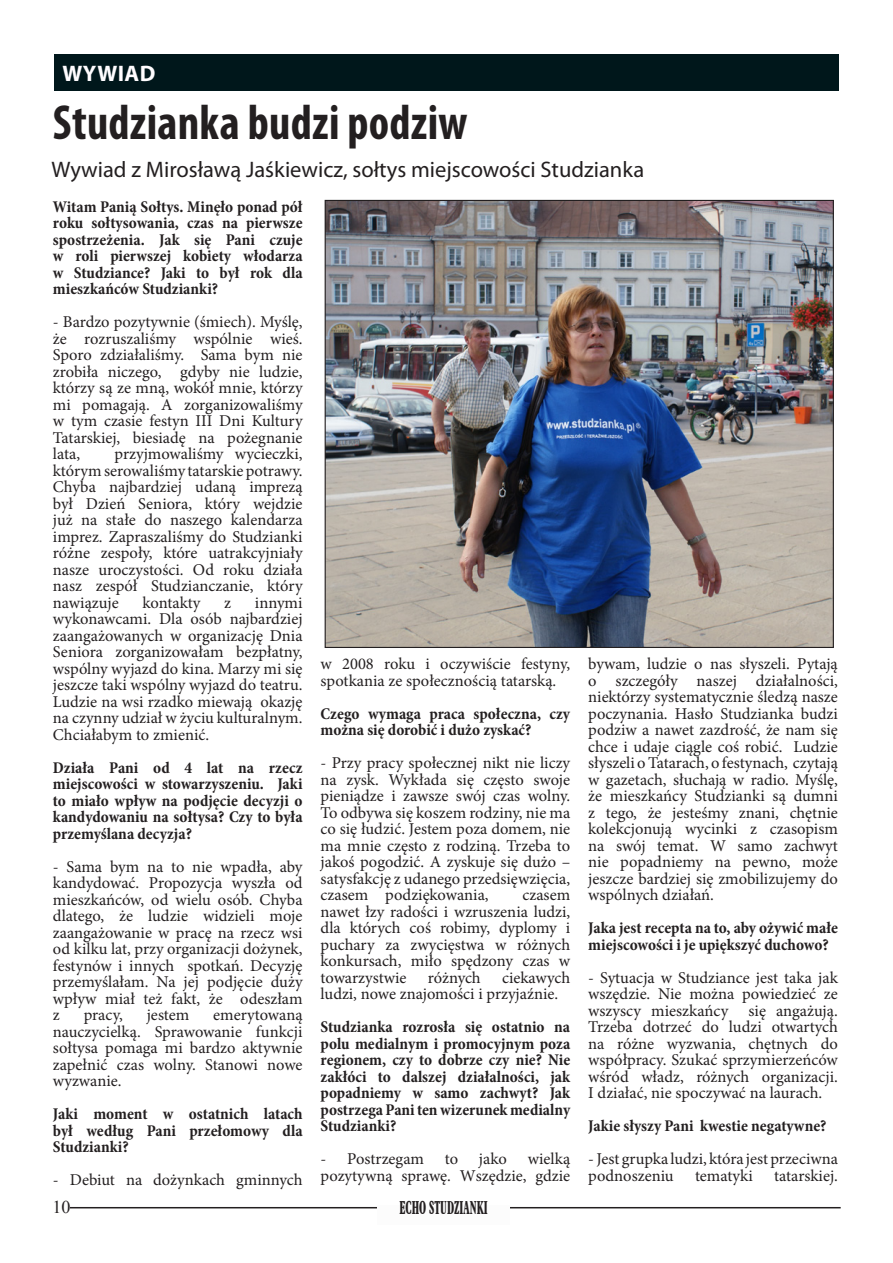
<style>
.page{position:relative;width:893px;height:1263px;background:#fff}
.page>*{position:absolute;margin:0;border:0;box-sizing:border-box;transform-origin:0 0}
.t1{font:700 condensed 49.5px "Myriad Pro";letter-spacing:.005em;color:#231f20;scale:.95 1}
.t2{font:22.5px "Myriad Pro";color:#231f20}
.t3{font:700 22.5px "Myriad Pro";letter-spacing:.02em;color:#fffdff}
.t4{font:700 condensed 18px "Aldine 721 BT";color:#231f20;scale:.67 1}
.t5{font:18px "Times New Roman";color:#231f20}
.t6{font:16.5px/16.5px "Minion Pro";color:#231f20;text-align:justify}
.t7{font:700 condensed 16.5px/16.5px "Minion Pro";color:#231f20;text-align:justify}
</style>
<div class="page">
<hr style="left:54px;top:1207px;width:787px;height:1px;background:#231f20">
<div style="left:378px;top:1205px;width:132px;height:20px;background:#fcfcfc"></div>
<div style="left:53px;top:1201px;width:17px;height:16px;background:#fffffe"></div>
<div style="left:54px;top:54px;width:785px;height:37px;background:#00171b"></div>
<img style="left:327px;top:202px;width:505px;height:444px">
<h2 class="t3" style="left:62px;top:59px;width:95px">WYWIAD</h2>
<h1 class="t1" style="left:53px;top:91px;width:438px">Studzianka budzi podziw</h1>
<h2 class="t2" style="left:51px;top:155px;width:594px">Wywiad z Mirosławą Jaśkiewicz, sołtys miejscowości Studzianka</h2>
<p class="t7" style="left:53px;top:198px;width:251px">Witam Panią Sołtys. Minęło ponad pół roku sołtysowania, czas na pierwsze spostrzeżenia. Jak się Pani czuje w roli pierwszej kobiety włodarza w Studziance? Jaki to był rok dla mieszkańców Studzianki?</p>
<p class="t6" style="left:53px;top:314px;width:251px">- Bardzo pozytywnie (śmiech). Myślę, że rozruszaliśmy wspólnie wieś.<br>Sporo zdziałaliśmy. Sama bym nie zrobiła niczego, gdyby nie ludzie, którzy są ze mną, wokół mnie, którzy mi pomagają. A zorganizowaliśmy w tym czasie festyn III Dni Kultury Tatarskiej, biesiadę na pożegnanie lata,</p>
<p class="t6" style="left:53px;top:446px;width:251px;text-indent:62px">przyjmowaliśmy wycieczki, którym serowaliśmy tatarskie potrawy.<br>Chyba najbardziej udaną imprezą był Dzień Seniora, który wejdzie już na stałe do naszego kalendarza imprez. Zapraszaliśmy do Studzianki różne zespoły, które uatrakcyjniały nasze uroczystości. Od roku działa nasz zespół Studzianczanie, który nawiązuje</p>
<p class="t6" style="left:142px;top:594px;width:60px">kontakty</p>
<p class="t6" style="left:224px;top:594px;width:8px">z</p>
<p class="t6" style="left:53px;top:594px;width:251px;text-indent:202px">innymi wykonawcami. Dla osób najbardziej zaangażowanych w organizację Dnia Seniora zorganizowałam bezpłatny, wspólny wyjazd do kina. Marzy mi się jeszcze taki wspólny wyjazd do teatru.<br>Ludzie na wsi rzadko miewają okazję na czynny udział w życiu kulturalnym.<br>Chciałabym to zmienić.</p>
<p class="t7" style="left:53px;top:759px;width:251px">Działa Pani od 4 lat na rzecz miejscowości w stowarzyszeniu. Jaki to miało wpływ na podjęcie decyzji o kandydowaniu na sołtysa? Czy to była przemyślana decyzja?</p>
<p class="t6" style="left:53px;top:858px;width:251px">- Sama bym na to nie wpadła, aby kandydować. Propozycja wyszła od mieszkańców, od wielu osób. Chyba dlatego, że ludzie widzieli moje zaangażowanie w pracę na rzecz wsi od kilku lat, przy organizacji dożynek, festynów i innych spotkań. Decyzję przemyślałam. Na jej podjęcie duży wpływ miał też fakt, że odeszłam z</p>
<p class="t6" style="left:84px;top:1007px;width:41px">pracy,</p>
<p class="t6" style="left:147px;top:1007px;width:44px">jestem</p>
<p class="t6" style="left:53px;top:1007px;width:251px;text-indent:160px">emerytowaną nauczycielką. Sprawowanie funkcji sołtysa pomaga mi bardzo aktywnie zapełnić czas wolny. Stanowi nowe wyzwanie.</p>
<p class="t7" style="left:53px;top:1106px;width:251px">Jaki moment w ostatnich latach był według Pani przełomowy dla Studzianki?</p>
<p class="t6" style="left:53px;top:1172px;width:251px">- Debiut na dożynkach gminnych</p>
<p class="t6" style="left:321px;top:656px;width:251px">w 2008 roku i oczywiście festyny, spotkania ze społecznością tatarską.</p>
<p class="t7" style="left:321px;top:705px;width:251px">Czego wymaga praca społeczna, czy można się dorobić i dużo zyskać?</p>
<p class="t6" style="left:321px;top:755px;width:251px">- Przy pracy społecznej nikt nie liczy na zysk. Wykłada się często swoje pieniądze i zawsze swój czas wolny.<br>To odbywa się koszem rodziny, nie ma co się łudzić. Jestem poza domem, nie ma mnie często z rodziną. Trzeba to jakoś pogodzić. A zyskuje się dużo – satysfakcję z udanego przedsięwzięcia, czasem podziękowania,</p>
<p class="t6" style="left:321px;top:887px;width:251px;text-indent:202px">czasem nawet łzy radości i wzruszenia ludzi, dla których coś robimy, dyplomy i puchary za zwycięstwa w różnych konkursach, miło spędzony czas w towarzystwie</p>
<p class="t6" style="left:321px;top:969px;width:251px;text-indent:182px">ciekawych ludzi, nowe znajomości i przyjaźnie.</p>
<p class="t7" style="left:321px;top:1019px;width:251px">Studzianka rozrosła się ostatnio na polu medialnym i promocyjnym poza regionem, czy to dobrze czy nie? Nie zakłóci to dalszej działalności, jak popadniemy w samo zachwyt? Jak postrzega Pani ten wizerunek medialny Studzianki?</p>
<p class="t6" style="left:321px;top:1151px;width:105px">- Postrzegam</p>
<p class="t6" style="left:445px;top:1151px;width:15px">to</p>
<p class="t6" style="left:479px;top:1151px;width:30px">jako</p>
<p class="t6" style="left:428px;top:969px;width:54px">różnych</p>
<p class="t6" style="left:321px;top:1151px;width:251px;text-align:right">wielką<br>pozytywną sprawę. Wszędzie, gdzie</p>
<p class="t5" style="left:53px;top:1195px;width:19px">10</p>
<p class="t4" style="left:399px;top:1195px;width:133px">ECHO STUDZIANKI</p>
<p class="t6" style="left:588px;top:656px;width:251px">bywam, ludzie o nas słyszeli. Pytają o szczegóły naszej działalności, niektórzy systematycznie śledzą nasze poczynania. Hasło Studzianka budzi podziw a nawet zazdrość, że nam się chce i udaje ciągle coś robić. Ludzie słyszeli o Tatarach, o festynach, czytają w gazetach, słuchają w radio. Myślę, że mieszkańcy Studzianki są dumni z tego, że jesteśmy znani, chętnie kolekcjonują wycinki z czasopism na swój temat. W samo zachwyt nie popadniemy na pewno, może jeszcze bardziej się zmobilizujemy do wspólnych działań.</p>
<p class="t7" style="left:588px;top:920px;width:251px">Jaka jest recepta na to, aby ożywić małe miejscowości i je upiększyć duchowo?</p>
<p class="t6" style="left:588px;top:969px;width:251px">- Sytuacja w Studziance jest taka jak wszędzie. Nie można powiedzieć ze wszyscy mieszkańcy się angażują.<br>Trzeba dotrzeć do ludzi otwartych na różne wyzwania, chętnych do współpracy. Szukać sprzymierzeńców wśród władz, różnych organizacji.<br>I działać, nie spoczywać na laurach.</p>
<p class="t7" style="left:588px;top:1118px;width:240px">Jakie słyszy Pani kwestie negatywne?</p>
<p class="t6" style="left:588px;top:1151px;width:251px">- Jest grupka ludzi, która jest przeciwna podnoszeniu</p>
<p class="t6" style="left:695px;top:1167px;width:59px">tematyki</p>
<p class="t6" style="left:774px;top:1167px;width:65px">tatarskiej.</p>
</div>
